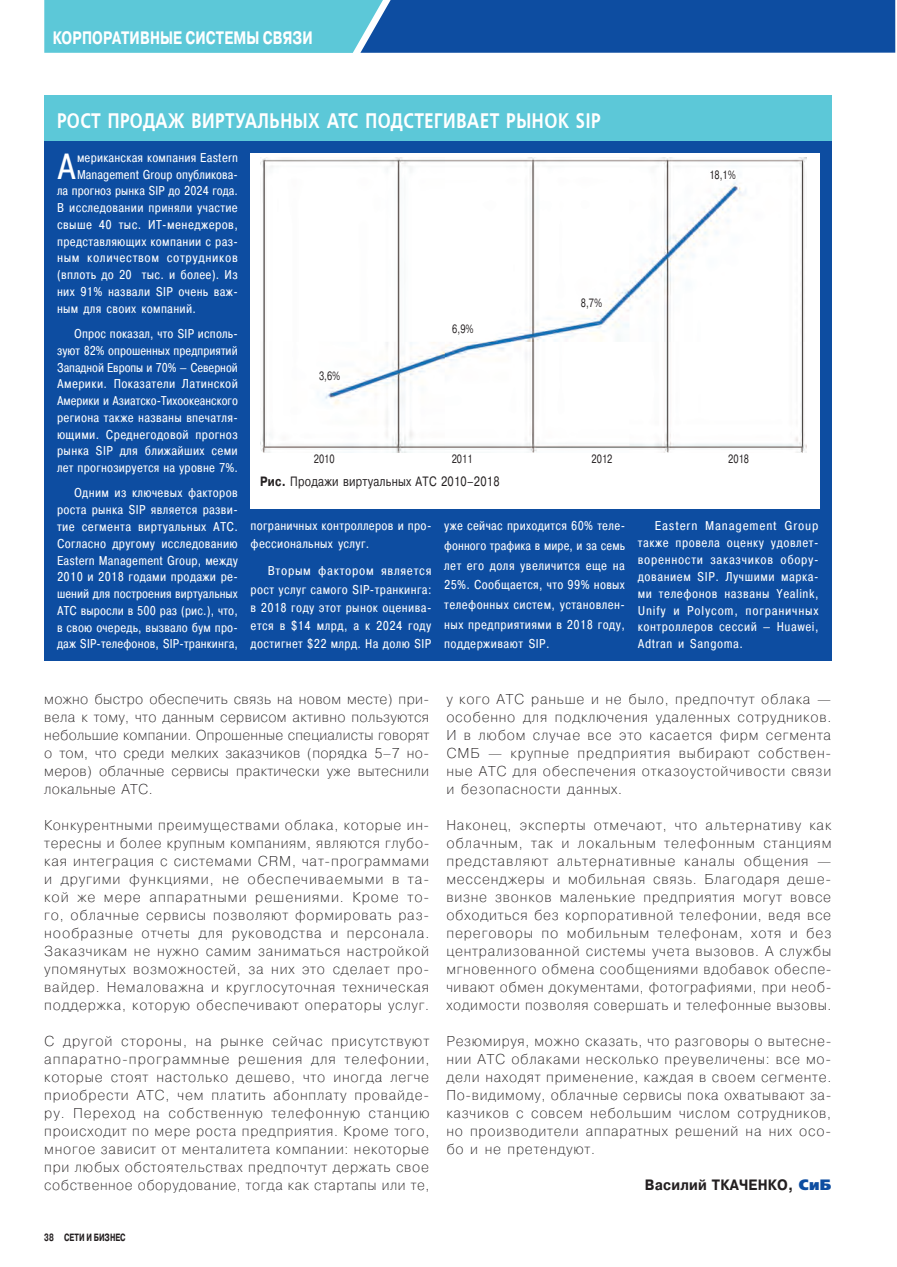
<style>
.page{position:relative;width:897px;height:1267px;background:#fff}
.page>*{position:absolute;margin:0;border:0;box-sizing:border-box;transform-origin:0 0}
.t1{font:36.3px "Pragmatica Cond";color:#fff}
.t2{font:600 21px "Free Set";letter-spacing:.015em;color:#fff;scale:.8 1}
.t3{font:600 21px "Free Set";letter-spacing:.035em;color:#fff;scale:.8 1}
.t4{font:700 18px "Pragmatica";letter-spacing:.01em;color:#fff;scale:.75 1}
.t5{font:700 15px "Pragmatica";letter-spacing:.015em;color:#231f20;scale:.9 1}
.t6{font:200 14.25px/18px "Pragmatica";letter-spacing:.05em;color:#231f20;text-align:justify}
.t7{font:13.5px "Pragmatica";letter-spacing:.025em;color:#231f20;scale:.8 1}
.t8{font:12.75px/16.8px "Pragmatica Cond";letter-spacing:.025em;color:#fff;text-align:justify}
.t9{font:12.75px "Pragmatica Cond";letter-spacing:.005em;color:#fff}
.t10{font:12.75px "Pragmatica Cond";letter-spacing:.05em;color:#fff}
.t11{font:12px "Pragmatica";color:#231f20;scale:.75 1}
.t12{font:700 10.5px "Pragmatica";color:#231f20;scale:.7 1}
.s1{font-weight:700}
.s2{font-family:"Free Set";font-weight:800;color:#0d4da1}
</style>
<div class="page">
<div style="left:44px;top:140px;width:787px;height:521px;background:#0d4da1"></div>
<div style="left:44px;top:95px;width:787px;height:45px;background:#5cc8d8"></div>
<div style="left:250px;top:153px;width:570px;height:355px;background:#fff"></div>
<img style="left:260px;top:157px;width:545px;height:295px">
<svg style="left:316px;top:368px;width:27px;height:19px"></svg>
<svg style="left:449px;top:318px;width:28px;height:22px"></svg>
<svg style="left:576px;top:296px;width:29px;height:17px"></svg>
<svg style="left:707px;top:167px;width:32px;height:17px"></svg>
<svg style="left:44px;top:0;width:852px;height:53px;background:#2e7eb7"></svg>
<p class="t4" style="left:53px;top:26px;width:191px">Корпорати вные систе</p>
<p class="t4" style="left:233px;top:26px;width:93px">мы связи</p>
<h2 class="t2" style="left:57px;top:108px;width:351px">Ро ст продаж виртуальных АТС</h2>
<h2 class="t3" style="left:365px;top:108px;width:296px">подстегивает рынок SIP</h2>
<h1 class="t1" style="left:57px;top:144px;width:21px">А</h1>
<p class="t8" style="left:77px;top:149px;width:162px">мериканская компания Eastern</p>
<p class="t9" style="left:77px;top:166px;width:162px">Management Group опубликова‑</p>
<p class="t9" style="left:57px;top:183px;width:182px">ла прогноз рынка SIP до 2024 года.</p>
<p class="t8" style="left:57px;top:199px;width:182px">В исследовании приняли участие</p>
<p class="t8" style="left:57px;top:216px;width:182px">свыше 40 тыс. ИТ‑менеджеров,</p>
<p class="t8" style="left:57px;top:233px;width:182px">представляющих компании с раз‑</p>
<p class="t10" style="left:57px;top:250px;width:182px">ным количеством сотрудников</p>
<p class="t8" style="left:57px;top:266px;width:182px">(вплоть до 20 тыс. и более). Из</p>
<p class="t8" style="left:57px;top:283px;width:182px">них 91% назвали SIP очень важ‑</p>
<p class="t8" style="left:57px;top:300px;width:140px">ным для своих компаний.</p>
<p class="t8" style="left:57px;top:325px;width:182px;text-indent:17px">Опрос показал, что SIP исполь‑ зуют 82% опрошенных предприятий Западной Европы и 70% — Северной Америки. Показатели Латинской Америки и Азиатско-Тихоокеанского региона также названы впечатля‑ ющими. Среднегодовой прогноз рынка SIP для ближайших семи лет прогнозируется на уровне 7%.</p>
<p class="t8" style="left:57px;top:484px;width:182px;text-indent:17px">Одним из ключевых факторов роста рынка SIP является разви‑ тие сегмента виртуальных АТС.<br>Согласно другому исследованию Eastern Management Group, между 2010 и 2018 годами продажи ре‑ шений для построения виртуальных АТС выросли в 500 раз (рис.), что, в свою очередь, вызвало бум про‑ даж SIP‑телефонов, SIP‑транкинга,</p>
<p class="t11" style="left:319px;top:369px;width:30px">3,6%</p>
<p class="t11" style="left:452px;top:322px;width:30px">6,9%</p>
<p class="t11" style="left:581px;top:296px;width:30px">8,7%</p>
<p class="t11" style="left:709px;top:167px;width:37px">18,1%</p>
<p class="t11" style="left:314px;top:451px;width:29px">2010</p>
<p class="t11" style="left:451px;top:451px;width:29px">2011</p>
<p class="t11" style="left:591px;top:451px;width:29px">2012</p>
<p class="t11" style="left:728px;top:451px;width:29px">2018</p>
<p class="t7" style="left:260px;top:473px;width:301px"><span class="s1">Рис.</span> Продажи виртуальных АТС 2010–2018</p>
<p class="t8" style="left:250px;top:516px;width:182px;line-height:18.3px">пограничных контроллеров и про‑ фессиональных услуг.</p>
<p class="t8" style="left:250px;top:561px;width:182px;line-height:18.3px;text-indent:17px">Вторым фактором является рост услуг самого SIP‑транкинга: в 2018 году этот рынок оценива‑ ется в $14 млрд, а к 2024 году достигнет $22 млрд. На долю SIP</p>
<p class="t8" style="left:444px;top:516px;width:182px;line-height:19.6px">уже сейчас приходится 60% теле‑ фонного трафика в мире, и за семь лет его доля увеличится еще на 25%. Сообщается, что 99% новых телефонных систем, установлен‑ ных предприятиями в 2018 году, поддерживают SIP.</p>
<p class="t8" style="left:637px;top:517px;width:182px;text-indent:17px">Eastern Management Group также провела оценку удовлет‑ воренности заказчиков обору‑ дованием SIP. Лучшими марка‑ ми телефонов названы Yealink, Unify и Polycom, пограничных контроллеров сессий — Huawei, Adtran и Sangoma.</p>
<p class="t6" style="left:44px;top:689px;width:386px">можно быстро обеспечить связь на новом месте) при&shy;вела к тому, что данным сервисом активно пользуются небольшие компании. Опрошенные специалисты говорят о том, что среди мелких заказчиков (порядка 5–7 но&shy;меров) облачные сервисы практически уже вытеснили локальные АТС.</p>
<p class="t6" style="left:44px;top:815px;width:386px">Конкурентными преимуществами облака, которые ин&shy;тересны и более крупным компаниям, являются глубо&shy;кая интеграция с системами CRM, чат-программами и другими функциями, не обеспечиваемыми в та&shy;кой же мере аппаратными решениями. Кроме то&shy;го, облачные сервисы позволяют формировать раз&shy;нообразные отчеты для руководства и персонала.<br>Заказчикам не нужно самим заниматься настройкой упомянутых возможностей, за них это сделает про&shy;вайдер. Немаловажна и круглосуточная техническая поддержка, которую обеспечивают операторы услуг.</p>
<p class="t6" style="left:44px;top:1031px;width:386px">С другой стороны, на рынке сейчас присутствуют аппаратно-программные решения для телефонии, которые стоят настолько дешево, что иногда легче приобрести АТС, чем платить абонплату провайде&shy;ру. Переход на собственную телефонную станцию происходит по мере роста предприятия. Кроме того, многое зависит от менталитета компании: некоторые при любых обстоятельствах предпочтут держать свое собственное оборудование, тогда как стартапы или те,</p>
<p class="t12" style="left:44px;top:1230px;width:118px">38 СЕТИ И БИЗНЕС</p>
<p class="t6" style="left:446px;top:689px;width:386px">у кого АТС раньше и не было, предпочтут облака — особенно для подключения удаленных сотрудников.<br>И в любом случае все это касается фирм сегмента СМБ — крупные предприятия выбирают собствен&shy;ные АТС для обеспечения отказоустойчивости связи и безопасности данных.</p>
<p class="t6" style="left:446px;top:815px;width:387px">Наконец, эксперты отмечают, что альтернативу как облачным, так и локальным телефонным станциям представляют альтернативные каналы общения — мессенджеры и мобильная связь. Благодаря деше&shy;визне звонков маленькие предприятия могут вовсе обходиться без корпоративной телефонии, ведя все переговоры по мобильным телефонам, хотя и без централизованной системы учета вызовов. А службы мгновенного обмена сообщениями вдобавок обеспе&shy;чивают обмен документами, фотографиями, при необ&shy;ходимости позволяя совершать и телефонные вызовы.</p>
<p class="t6" style="left:446px;top:1031px;width:386px">Резюмируя, можно сказать, что разговоры о вытесне&shy;нии АТС облаками несколько преувеличены: все мо&shy;дели находят применение, каждая в своем сегменте.<br>По-видимому, облачные сервисы пока охватывают за&shy;казчиков с совсем небольшим числом сотрудников, но производители аппаратных решений на них осо&shy;бо и не претендуют.</p>
<p class="t5" style="left:644px;top:1175px;width:209px">Василий ТКАЧЕНКО, <span class="s2">СиБ</span></p>
</div>
